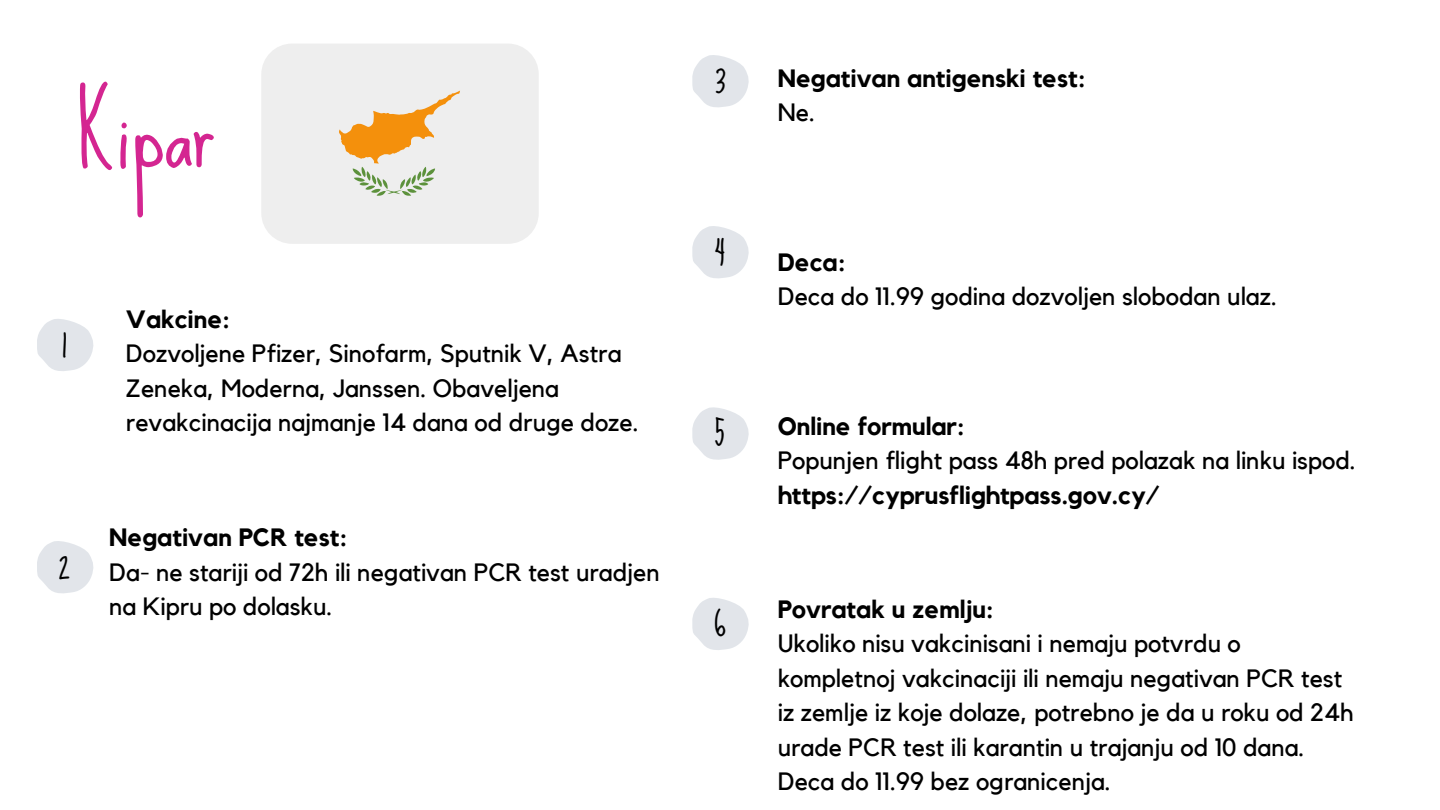
<style>
.page{position:relative;width:1440px;height:810px;background:#fff}
.page>*{position:absolute;margin:0;border:0;box-sizing:border-box;transform-origin:0 0}
.t1{font:90px "Sue Ellen Francisco";color:#d42691}
.t2{font:35px "Sue Ellen Francisco";color:#000}
.t3{font:25px/34.5px "Kollektif";color:#000}
.t4{font:700 25px "Kollektif";color:#000}
</style>
<div class="page">
<svg style="left:37px;top:319px;width:57px;height:52px"></svg>
<svg style="left:692px;top:55px;width:57px;height:53px"></svg>
<svg style="left:692px;top:226px;width:57px;height:52px"></svg>
<svg style="left:692px;top:407px;width:57px;height:53px"></svg>
<svg style="left:37px;top:541px;width:57px;height:53px"></svg>
<svg style="left:692px;top:598px;width:57px;height:52px"></svg>
<div style="left:261px;top:44px;width:278px;height:200px;background:#eee;border-radius:31px"></div>
<svg style="left:339px;top:91px;width:121px;height:105px"></svg>
<p class="t1" style="left:76px;top:84px;width:141px">Kipar</p>
<p class="t2" style="left:62px;top:324px;width:7px">1</p>
<p class="t2" style="left:59px;top:546px;width:14px">2</p>
<p class="t4" style="left:126px;top:308px;width:106px">Vakcine:</p>
<p class="t3" style="left:126px;top:337px;width:514px">Dozvoljene Pfizer, Sinofarm, Sputnik V, Astra<br>Zeneka, Moderna, Janssen. Obaveljena revakcinacija najmanje 14 dana od druge doze.</p>
<p class="t4" style="left:109px;top:526px;width:240px">Negativan PCR test:</p>
<p class="t3" style="left:109px;top:556px;width:552px">Da- ne stariji od 72h ili negativan PCR test uradjen na Kipru po dolasku.</p>
<p class="t2" style="left:714px;top:60px;width:13px">3</p>
<p class="t2" style="left:715px;top:231px;width:12px">4</p>
<p class="t2" style="left:714px;top:413px;width:13px">5</p>
<p class="t2" style="left:714px;top:603px;width:14px">6</p>
<p class="t4" style="left:778px;top:67px;width:309px">Negativan antigenski test:</p>
<p class="t3" style="left:778px;top:96px;width:39px">Ne.</p>
<p class="t4" style="left:778px;top:250px;width:69px">Deca:</p>
<p class="t3" style="left:778px;top:280px;width:501px">Deca do 11.99 godina dozvoljen slobodan ulaz.</p>
<p class="t4" style="left:778px;top:415px;width:189px">Online formular:</p>
<p class="t3" style="left:778px;top:444px;width:580px">Popunjen flight pass 48h pred polazak na linku ispod.</p>
<p class="t4" style="left:778px;top:484px;width:383px">https://cyprusflightpass.gov.cy/</p>
<p class="t4" style="left:778px;top:597px;width:218px">Povratak u zemlju:</p>
<p class="t3" style="left:778px;top:627px;width:577px">Ukoliko nisu vakcinisani i nemaju potvrdu o kompletnoj vakcinaciji ili nemaju negativan PCR test iz zemlje iz koje dolaze, potrebno je da u roku od 24h urade PCR test ili karantin u trajanju od 10 dana.</p>
<p class="t3" style="left:778px;top:765px;width:335px">Deca do 11.99 bez ogranicenja.</p>
</div>
